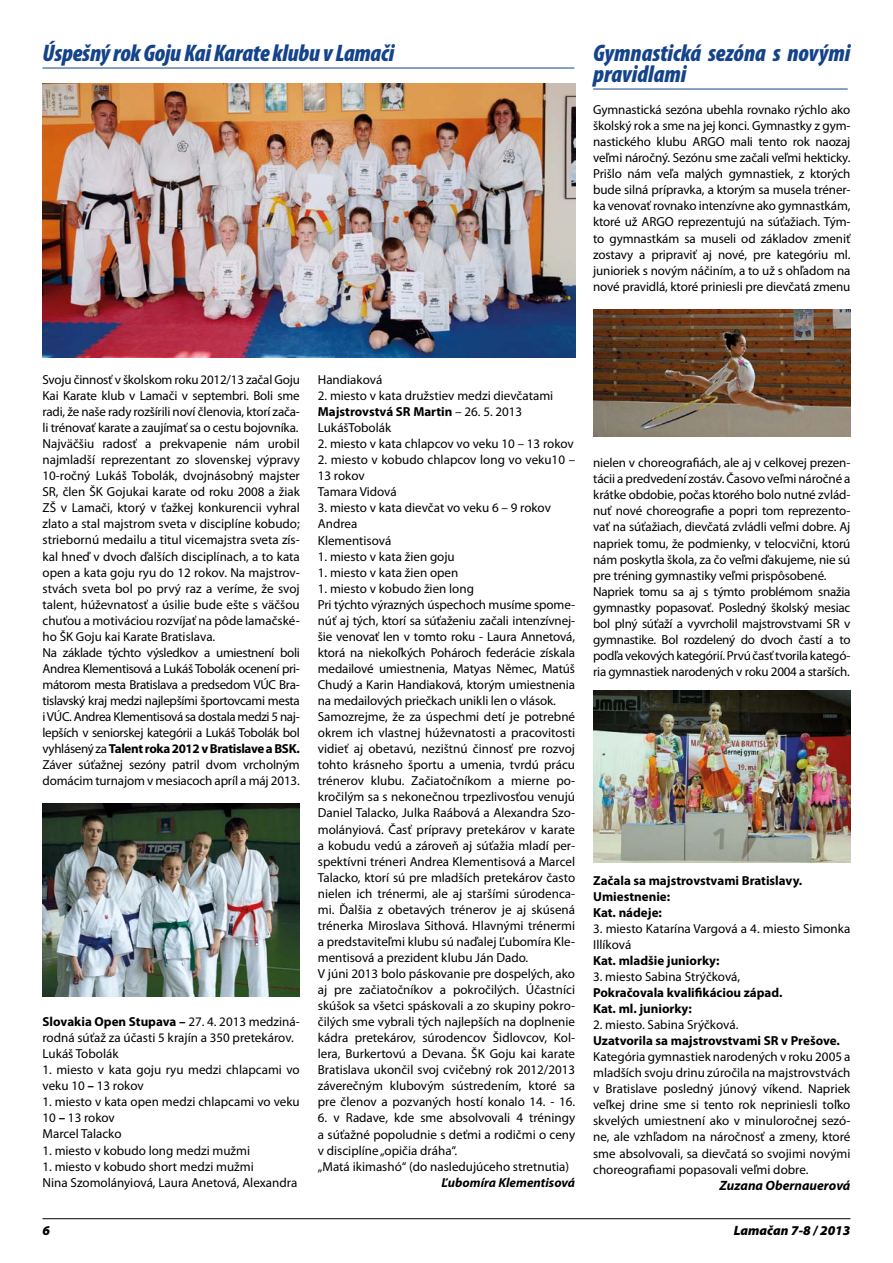
<style>
.page{position:relative;width:893px;height:1263px;background:#fff}
.page>*{position:absolute;margin:0;border:0;box-sizing:border-box;transform-origin:0 0}
.t1{font:italic 900 condensed 24px/21px "Myriad Pro";letter-spacing:-.005em;color:#14438a}
.t2{font:italic 700 13.5px "Myriad Pro";color:#000}
.t3{font:italic 900 13.5px "Myriad Pro";color:#000}
.t4{font:13.05px/16px "Myriad Pro";color:#000}
.t5{font:700 13.05px/16px "Myriad Pro";color:#000}
.t6{font:italic 700 13.05px "Myriad Pro";color:#000}
.s1{font-weight:700}
</style>
<div class="page">
<hr style="left:43px;top:1218px;width:807px;height:1px;background:#000">
<hr style="left:593px;top:89px;width:255px;height:1px;background:#14438a">
<hr style="left:43px;top:68px;width:531px;height:1px;background:#14438a">
<img style="left:593px;top:310px;width:257px;height:127px">
<img style="left:593px;top:690px;width:257px;height:172px">
<img style="left:43px;top:84px;width:532px;height:273px">
<img style="left:43px;top:804px;width:257px;height:193px">
<h1 class="t1" style="left:43px;top:43px;width:353px">Úspešný rok Goju Kai Karate klubu vLamači</h1>
<h1 class="t1" style="left:593px;top:43px;width:259px">Gymnastická sezóna s novými pravidlami</h1>
<p class="t4" style="left:593px;top:101px;width:259px;text-align:justify">Gymnastická sezóna ubehla rovnako rýchlo ako školský rok a sme na jej konci. Gymnastky z gym&shy;nastického klubu ARGO mali tento rok naozaj veľmi náročný. Sezónu sme začali veľmi hekticky.<br>Prišlo nám veľa malých gymnastiek, z ktorých bude silná prípravka, a ktorým sa musela tréner&shy;ka venovať rovnako intenzívne ako gymnastkám, ktoré už ARGO reprezentujú na súťažiach. Tým&shy;to gymnastkám sa museli od základov zmeniť zostavy a pripraviť aj nové, pre kategóriu ml. junioriek s novým náčiním, a to už s ohľadom na nové pravidlá, ktoré priniesli pre dievčatá zmenu</p>
<p class="t4" style="left:43px;top:371px;width:259px">Svoju činnosť v školskom roku 2012/13 začal Goju Kai Karate klub v Lamači v septembri. Boli sme radi, že naše rady rozšírili noví členovia, ktorí zača&shy;li trénovať karate a zaujímať sa o cestu bojovníka.<br>Najväčšiu radosť a prekvapenie nám urobil najmladší reprezentant zo slovenskej výpravy 10-ročný Lukáš Tobolák, dvojnásobný majster SR, člen ŠK Gojukai karate od roku 2008 a žiak ZŠ v Lamači, ktorý v ťažkej konkurencii vyhral zlato a stal majstrom sveta v disciplíne kobudo; striebornú medailu a titul vicemajstra sveta zís&shy;kal hneď v dvoch ďalších disciplínach, a to kata open a kata goju ryu do 12 rokov. Na majstrov&shy;stvách sveta bol po prvý raz a veríme, že svoj talent, húževnatosť a úsilie bude ešte s väčšou chuťou a motiváciou rozvíjať na pôde lamačské&shy;ho ŠK Goju kai Karate Bratislava.<br>Na základe týchto výsledkov a umiestnení boli Andrea Klementisová a Lukáš Tobolák ocenení pri&shy;mátorom mesta Bratislava a predsedom VÚC Bra&shy;tislavský kraj medzi najlepšími športovcami mesta i VÚC. Andrea Klementisová sa dostala medzi 5 naj&shy;lepších v seniorskej kategórii a Lukáš Tobolák bol vyhlásený za <span class="s1">Talent roka 2012 v Bratislave a BSK.<br></span>Záver súťažnej sezóny patril dvom vrcholným domácim turnajom v mesiacoch apríl a máj 2013.</p>
<p class="t4" style="left:43px;top:1013px;width:259px"><span class="s1">Slovakia Open Stupava –</span> 27. 4. 2013 medziná&shy;rodná súťaž za účasti 5 krajín a 350 pretekárov.<br>Lukáš Tobolák</p>
<p class="t4" style="left:43px;top:1061px;width:259px">1. miesto v kata goju ryu medzi chlapcami vo veku 10 <span class="s1">–</span> 13 rokov</p>
<p class="t4" style="left:43px;top:1094px;width:259px">1. miesto v kata open medzi chlapcami vo veku<br>10 <span class="s1">–</span> 13 rokov<br>Marcel Talacko</p>
<p class="t4" style="left:43px;top:1142px;width:209px">1. miesto v kobudo long medzi mužmi</p>
<p class="t4" style="left:43px;top:1158px;width:256px">1. miesto v kobudo short medzi mužmi<br>Nina Szomolányiová, Laura Anetová, Alexandra</p>
<p class="t3" style="left:43px;top:1223px;width:9px">6</p>
<p class="t4" style="left:318px;top:371px;width:66px">Handiaková</p>
<p class="t4" style="left:318px;top:387px;width:237px">2. miesto v kata družstiev medzi dievčatami<br><span class="s1">Majstrovstvá SR Martin</span> – 26. 5. 2013<br>LukášTobolák</p>
<p class="t4" style="left:318px;top:436px;width:258px">2. miesto v kata chlapcov vo veku 10 – 13 rokov</p>
<p class="t4" style="left:318px;top:452px;width:259px">2. miesto v kobudo chlapcov long vo veku10 –<br>13 rokov<br>Tamara Vidová</p>
<p class="t4" style="left:318px;top:500px;width:235px">3. miesto v kata dievčat vo veku 6 – 9 rokov<br>Andrea<br>Klementisová</p>
<p class="t4" style="left:318px;top:548px;width:138px">1. miesto v kata žien goju</p>
<p class="t4" style="left:318px;top:564px;width:142px">1. miesto v kata žien open</p>
<p class="t4" style="left:318px;top:580px;width:259px">1. miesto v kobudo žien long<br>Pri týchto výrazných úspechoch musíme spome&shy;núť aj tých, ktorí sa súťaženiu začali intenzívnej&shy;šie venovať len v tomto roku - Laura Annetová, ktorá na niekoľkých Pohároch federácie získala medailové umiestnenia, Matyas Němec, Matúš Chudý a Karin Handiaková, ktorým umiestnenia na medailových priečkach unikli len o vlások.<br>Samozrejme, že za úspechmi detí je potrebné okrem ich vlastnej húževnatosti a pracovitosti vidieť aj obetavú, nezištnú činnosť pre rozvoj tohto krásneho športu a umenia, tvrdú prácu trénerov klubu. Začiatočníkom a mierne po&shy;kročilým sa s nekonečnou trpezlivosťou venujú Daniel Talacko, Julka Raábová a Alexandra Szo&shy;molányiová. Časť prípravy pretekárov v karate a kobudu vedú a zároveň aj súťažia mladí per&shy;spektívni tréneri Andrea Klementisová a Marcel Talacko, ktorí sú pre mladších pretekárov často nielen ich trénermi, ale aj staršími súrodenca&shy;mi. Ďalšia z obetavých trénerov je aj skúsená trénerka Miroslava Sithová. Hlavnými trénermi a predstaviteľmi klubu sú naďalej Ľubomíra Kle&shy;mentisová a prezident klubu Ján Dado.<br>V júni 2013 bolo páskovanie pre dospelých, ako aj pre začiatočníkov a pokročilých. Účastníci skúšok sa všetci spáskovali a zo skupiny pokro&shy;čilých sme vybrali tých najlepších na doplnenie kádra pretekárov, súrodencov Šidlovcov, Kol&shy;lera, Burkertovú a Devana. ŠK Goju kai karate Bratislava ukončil svoj cvičebný rok 2012/2013 záverečným klubovým sústredením, ktoré sa pre členov a pozvaných hostí konalo 14. - 16.</p>
<p class="t4" style="left:318px;top:1110px;width:259px">6. v Radave, kde sme absolvovali 4 tréningy a súťažné popoludnie s deťmi a rodičmi o ceny v disciplíne „opičia dráha“.<br>„Matá ikimashó“ (do nasledujúceho stretnutia)</p>
<p class="t6" style="left:442px;top:1174px;width:135px">Ľubomíra Klementisová</p>
<p class="t4" style="left:593px;top:455px;width:259px">nielen v choreografiách, ale aj v celkovej prezen&shy;tácii a predvedení zostáv. Časovo veľmi náročné a krátke obdobie, počas ktorého bolo nutné zvlád&shy;nuť nové choreografie a popri tom reprezento&shy;vať na súťažiach, dievčatá zvládli veľmi dobre. Aj napriek tomu, že podmienky, v telocvični, ktorú nám poskytla škola, za čo veľmi ďakujeme, nie sú pre tréning gymnastiky veľmi prispôsobené.<br>Napriek tomu sa aj s týmto problémom snažia gymnastky popasovať. Posledný školský mesiac bol plný súťaží a vyvrcholil majstrovstvami SR v gymnastike. Bol rozdelený do dvoch častí a to podľa vekových kategórií. Prvú časť tvorila kategó&shy;ria gymnastiek narodených v roku 2004 a starších.</p>
<p class="t5" style="left:593px;top:872px;width:211px">Začala sa majstrovstvami Bratislavy.<br>Umiestnenie:<br>Kat. nádeje:</p>
<p class="t4" style="left:593px;top:920px;width:259px">3. miesto Katarína Vargová a 4. miesto Simonka<br>Illíková</p>
<p class="t5" style="left:593px;top:952px;width:128px">Kat. mladšie juniorky:</p>
<p class="t4" style="left:593px;top:968px;width:149px">3. miesto Sabina Strýčková,</p>
<p class="t5" style="left:593px;top:984px;width:191px">Pokračovala kvalifikáciou západ.<br>Kat. ml. juniorky:</p>
<p class="t4" style="left:593px;top:1016px;width:147px">2. miesto. Sabina Srýčková.</p>
<p class="t5" style="left:593px;top:1032px;width:248px">Uzatvorila sa majstrovstvami SR v Prešove.</p>
<p class="t4" style="left:593px;top:1048px;width:259px;text-align:justify">Kategória gymnastiek narodených v roku 2005 a mladších svoju drinu zúročila na majstrovstvách v Bratislave posledný júnový víkend. Napriek veľkej drine sme si tento rok nepriniesli toľko skvelých umiestnení ako v minuloročnej sezó&shy;ne, ale vzhľadom na náročnosť a zmeny, ktoré sme absolvovali, sa dievčatá so svojimi novými choreografiami popasovali veľmi dobre.</p>
<p class="t2" style="left:719px;top:1177px;width:133px">Zuzana Obernauerová</p>
<p class="t3" style="left:734px;top:1223px;width:118px">Lamačan 7-8 / 2013</p>
</div>
